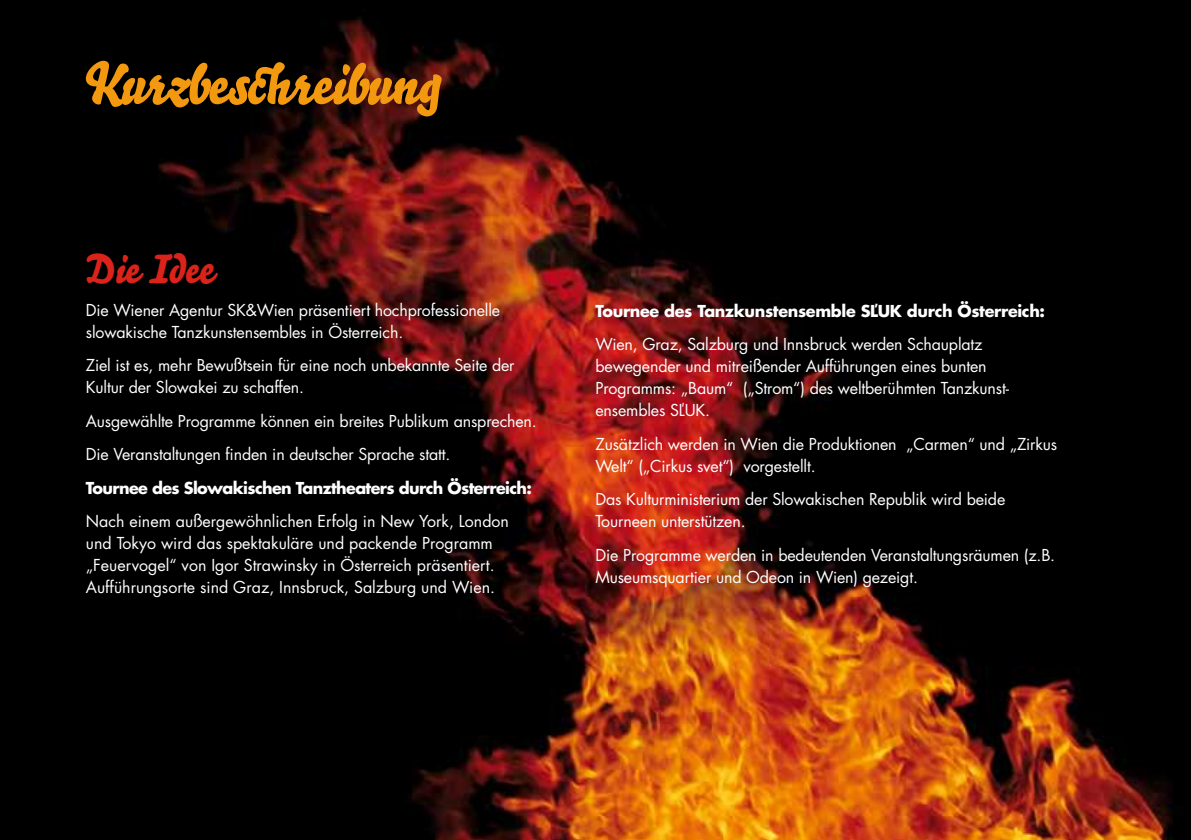
<style>
.page{position:relative;width:1191px;height:840px;background:#fff}
.page>*{position:absolute;margin:0;border:0;box-sizing:border-box;transform-origin:0 0}
.t1{font:56px "Bello Pro";letter-spacing:-.01em;color:#f39910}
.t2{font:40px "Bello Pro";color:#dc231a}
.t3{font:16px/22px "Futura CE Book";letter-spacing:-.01em;color:#fff}
.t4{font:700 16px "Futura CE";letter-spacing:-.04em;color:#fff}
.t5{font:700 16px "Futura CE";letter-spacing:-.02em;color:#fff}
</style>
<div class="page">
<img style="left:0;top:0;width:1191px;height:839px">
<h1 class="t1" style="left:85px;top:45px;width:353px">Kurzbeschreibung</h1>
<h2 class="t2" style="left:86px;top:240px;width:134px">Die Idee</h2>
<p class="t3" style="left:86px;top:299px;width:416px">Die Wiener Agentur SK&amp;Wien präsentiert hochprofessionelle slowakische Tanzkunstensembles in Österreich.</p>
<p class="t3" style="left:86px;top:355px;width:430px">Ziel ist es, mehr Bewußtsein für eine noch unbekannte Seite der<br>Kultur der Slowakei zu schaffen.</p>
<p class="t3" style="left:86px;top:404px;width:452px;line-height:33.4px">Ausgewählte Programme können ein breites Publikum ansprechen.<br>Die Veranstaltungen finden in deutscher Sprache statt.</p>
<p class="t4" style="left:86px;top:477px;width:447px">Tournee des Slowakischen Tanztheaters durch Österreich:</p>
<p class="t3" style="left:86px;top:510px;width:425px">Nach einem außergewöhnlichen Erfolg in New York, London und Tokyo wird das spektakuläre und packende Programm „Feuervogel“ von Igor Strawinsky in Österreich präsentiert.<br>Aufführungsorte sind Graz, Innsbruck, Salzburg und Wien.</p>
<p class="t5" style="left:595px;top:301px;width:451px">Tournee des Tanzkunstensemble SĽUK durch Österreich:</p>
<p class="t3" style="left:595px;top:334px;width:415px">Wien, Graz, Salzburg und Innsbruck werden Schauplatz bewegender und mitreißender Aufführungen eines bunten Programms: „Baum“ („Strom“) des weltberühmten Tanzkunst&shy;ensembles SĽUK.</p>
<p class="t3" style="left:595px;top:433px;width:463px">Zusätzlich werden in Wien die Produktionen „Carmen“ und „Zirkus<br>Welt“ („Cirkus svet“) vorgestellt.</p>
<p class="t3" style="left:595px;top:488px;width:411px">Das Kulturministerium der Slowakischen Republik wird beide<br>Tourneen unterstützen.</p>
<p class="t3" style="left:595px;top:544px;width:461px">Die Programme werden in bedeutenden Veranstaltungsräumen (z.B.<br>Museumsquartier und Odeon in Wien) gezeigt.</p>
</div>
